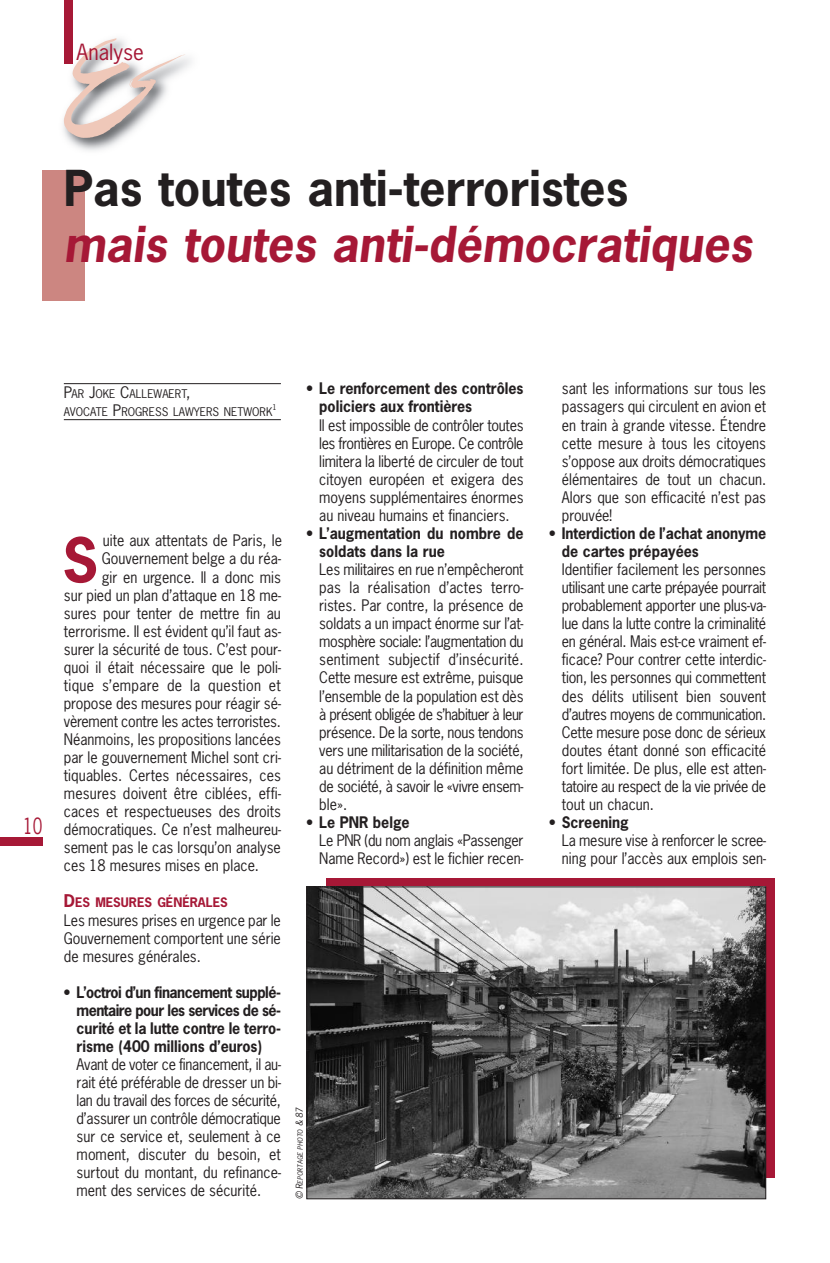
<style>
.page{position:relative;width:830px;height:1263px;background:#fff}
.page>*{position:absolute;margin:0;border:0;box-sizing:border-box;transform-origin:0 0}
.t1{font:700 58.2px "News Gothic";color:#a61836}
.t2{font:italic 700 46.5px "News Gothic";color:#a61836}
.t3{font:700 46.5px "News Gothic";color:#231f20}
.t4{font:21px "News Gothic";color:#a61836}
.t5{font:21px "News Gothic";color:#a61836;scale:.8 1}
.t6{font:15px/18px "News Gothic";color:#231f20;text-align:justify;scale:.95 1}
.t7{font:700 15px/18px "News Gothic";color:#231f20;scale:.95 1}
.t8{font:15px/18px "News Gothic";letter-spacing:-.02em;color:#231f20;scale:.95 1}
.t9{font:15px "News Gothic";letter-spacing:.025em;color:#231f20;scale:.95 1}
.t10{font:700 12.3px "News Gothic";color:#a61836}
.t11{font:11.25px/18px "News Gothic";color:#231f20}
.t12{font:7.5px "News Gothic";color:#231f20}
.t13{font:italic 6.75px "News Gothic";color:#231f20}
.s1{font-size:15px}
.s2{font-size:16.5px}
.s3{font-size:9px}
</style>
<div class="page">
<img style="left:63px;top:32px;width:128px;height:119px">
<svg style="left:64px;top:38px;width:121px;height:100px"></svg>
<div style="left:64px;top:0;width:8px;height:64px;background:#a61836"></div>
<div style="left:0;top:838px;width:43px;height:8px;background:#a61836"></div>
<div style="left:43px;top:170px;width:42px;height:131px;background:#cc8681"></div>
<hr style="left:64px;top:383px;width:217px;height:1px;background:#231f20">
<hr style="left:64px;top:419px;width:217px;height:1px;background:#231f20">
<div style="left:326px;top:878px;width:448px;height:300px;background:#a61836"></div>
<img style="left:308px;top:888px;width:455px;height:309px">
<div style="left:306px;top:886px;width:459px;height:313px;border:1px solid #231f20"></div>
<h3 class="t4" style="left:77px;top:40px;width:69px">Analyse</h3>
<h2 class="t3" style="left:64px;top:163px;width:566px">Pas toutes anti-terroristes</h2>
<h2 class="t2" style="left:64px;top:219px;width:689px">mais toutes anti-démocratiques</h2>
<h3 class="t5" style="left:23px;top:814px;width:26px">10</h3>
<p class="t11" style="left:64px;top:385px;width:210px"><span class="s1">P</span>AR <span class="s1">J</span>OKE <span class="s1">C</span>ALLEWAERT<span class="s1">,<br></span>AVOCATE <span class="s1">P</span>ROGRESS LAWYERS NETWORK</p>
<p class="t12" style="left:272px;top:403px;width:6px">1</p>
<h1 class="t1" style="left:62px;top:528px;width:37px">S</h1>
<p class="t6" style="left:103px;top:532px;width:190px">uite aux attentats de Paris, le</p>
<p class="t6" style="left:102px;top:550px;width:190px">Gouvernement belge a du réa-</p>
<p class="t6" style="left:102px;top:568px;width:190px">gir en urgence. Il a donc mis</p>
<p class="t6" style="left:64px;top:586px;width:230px">sur pied un plan d’attaque en 18 me-</p>
<p class="t6" style="left:64px;top:604px;width:230px">sures pour tenter de mettre fin au</p>
<p class="t6" style="left:64px;top:622px;width:230px">terrorisme. Il est évident qu’il faut as-</p>
<p class="t6" style="left:64px;top:640px;width:230px">surer la sécurité de tous. C’est pour-</p>
<p class="t6" style="left:64px;top:659px;width:230px">quoi il était nécessaire que le poli-</p>
<p class="t9" style="left:64px;top:677px;width:230px">tique s’empare de la question et</p>
<p class="t6" style="left:64px;top:695px;width:230px">propose des mesures pour réagir sé-</p>
<p class="t6" style="left:64px;top:713px;width:230px">vèrement contre les actes terroristes.</p>
<p class="t6" style="left:64px;top:731px;width:230px">Néanmoins, les propositions lancées</p>
<p class="t6" style="left:64px;top:749px;width:230px">par le gouvernement Michel sont cri-</p>
<p class="t6" style="left:64px;top:767px;width:230px">tiquables. Certes nécessaires, ces</p>
<p class="t6" style="left:64px;top:785px;width:230px">mesures doivent être ciblées, effi-</p>
<p class="t6" style="left:64px;top:803px;width:230px">caces et respectueuses des droits</p>
<p class="t6" style="left:64px;top:821px;width:230px">démocratiques. Ce n’est malheureu-</p>
<p class="t6" style="left:64px;top:839px;width:230px">sement pas le cas lorsqu’on analyse</p>
<p class="t6" style="left:64px;top:857px;width:207px">ces 18 mesures mises en place.</p>
<p class="t10" style="left:64px;top:896px;width:165px"><span class="s2">D</span>ES MESURES GÉNÉRALES</p>
<p class="t6" style="left:64px;top:911px;width:230px">Les mesures prises en urgence par le Gouvernement comportent une série de mesures générales.</p>
<p class="t7" style="left:77px;top:983px;width:216px;text-align:justify;text-indent:-13px">• L’octroi d’un financement supplé&shy;mentaire pour les services de sé&shy;curité et la lutte contre le terro&shy;risme (400 millions d’euros)</p>
<p class="t6" style="left:77px;top:1056px;width:216px">Avant de voter ce financement, il au&shy;rait été préférable de dresser un bi&shy;lan du travail des forces de sécurité, d’assurer un contrôle démocratique sur ce service et, seulement à ce moment, discuter du besoin, et surtout du montant, du refinance&shy;ment des services de sécurité.</p>
<p class="t7" style="left:319px;top:380px;width:216px;text-indent:-13px">• Le renforcement des contrôles policiers aux frontières</p>
<p class="t6" style="left:319px;top:416px;width:216px">Il est impossible de contrôler toutes les frontières en Europe. Ce contrôle limitera la liberté de circuler de tout citoyen européen et exigera des moyens supplémentaires énormes au niveau humains et financiers.</p>
<p class="t7" style="left:319px;top:525px;width:216px;text-indent:-13px">• L’augmentation du nombre de soldats dans la rue</p>
<p class="t6" style="left:319px;top:561px;width:216px">Les militaires en rue n’empêcheront pas la réalisation d’actes terro&shy;ristes. Par contre, la présence de soldats a un impact énorme sur l’at&shy;mosphère sociale: l’augmentation du sentiment subjectif d’insécurité.<br>Cette mesure est extrême, puisque l’ensemble de la population est dès à présent obligée de s’habituer à leur présence. De la sorte, nous tendons vers une militarisation de la société, au détriment de la définition même de société, à savoir le «vivre ensem&shy;ble».</p>
<p class="t7" style="left:306px;top:814px;width:110px">• Le PNR belge</p>
<p class="t8" style="left:319px;top:832px;width:216px">Le PNR (du nom anglais «Passenger<br>Name Record») est le fichier recen-</p>
<p class="t13" style="left:296px;top:1199px;width:93px;rotate:-90deg"><span class="s3">© R</span>EPORTAGE PHOTO <span class="s3">&amp; 87</span></p>
<p class="t6" style="left:561px;top:380px;width:216px">sant les informations sur tous les passagers qui circulent en avion et en train à grande vitesse. Étendre cette mesure à tous les citoyens s’oppose aux droits démocratiques élémentaires de tout un chacun.<br>Alors que son efficacité n’est pas prouvée!</p>
<p class="t7" style="left:561px;top:525px;width:216px;text-indent:-13px">• Interdiction de l’achat anonyme de cartes prépayées</p>
<p class="t6" style="left:561px;top:561px;width:216px">Identifier facilement les personnes utilisant une carte prépayée pourrait probablement apporter une plus-va&shy;lue dans la lutte contre la criminalité en général. Mais est-ce vraiment ef&shy;ficace? Pour contrer cette interdic&shy;tion, les personnes qui commettent des délits utilisent bien souvent d’autres moyens de communication.<br>Cette mesure pose donc de sérieux doutes étant donné son efficacité fort limitée. De plus, elle est atten&shy;tatoire au respect de la vie privée de tout un chacun.</p>
<p class="t7" style="left:549px;top:814px;width:85px">• Screening</p>
<p class="t6" style="left:561px;top:832px;width:216px">La mesure vise à renforcer le scree&shy;ning pour l’accès aux emplois sen-</p>
</div>
